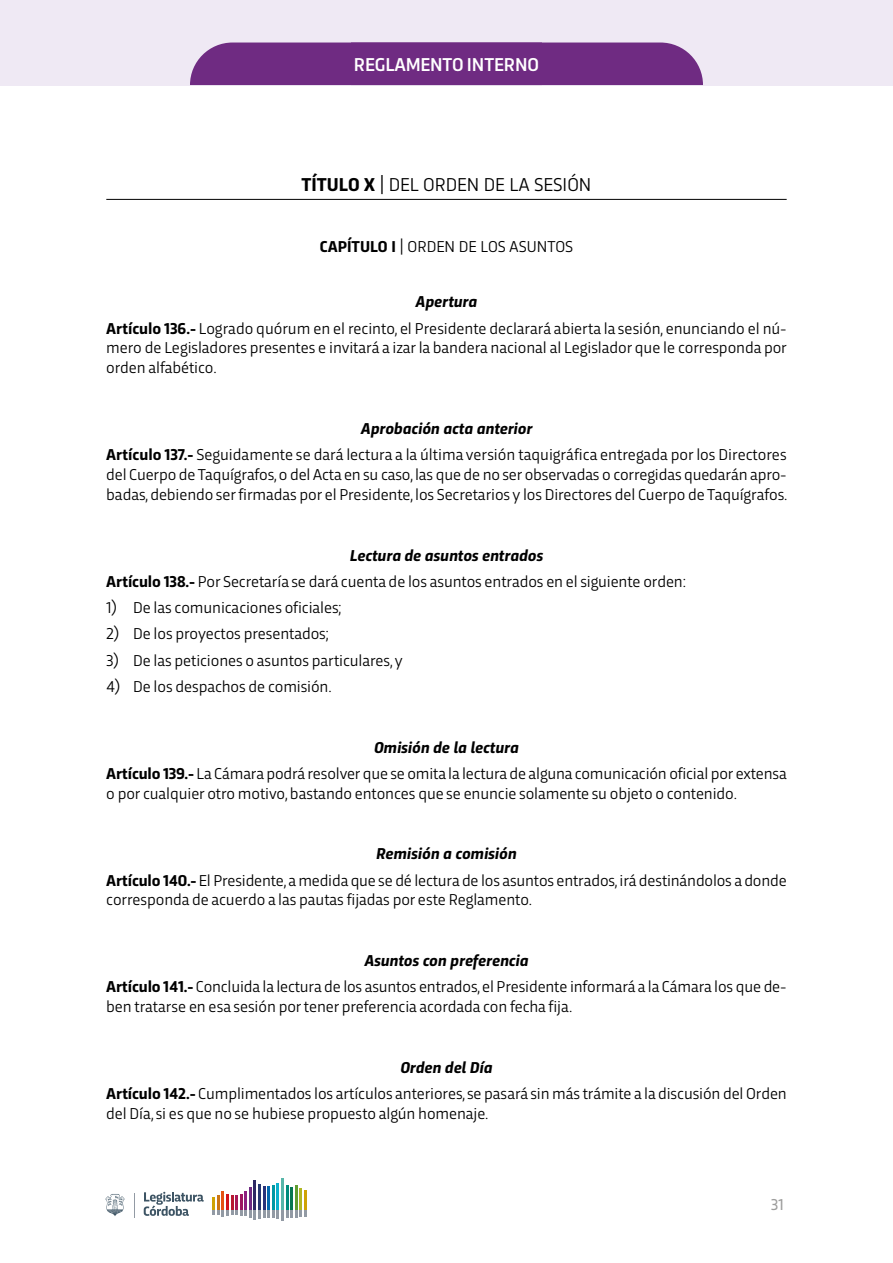
<style>
.page{position:relative;width:893px;height:1263px;background:#fff}
.page>*{position:absolute;margin:0;border:0;box-sizing:border-box;transform-origin:0 0}
.t1{font:19.5px "Trasandina";color:#000}
.t2{font:500 19.5px "Trasandina";letter-spacing:-.005em;color:#fff}
.t3{font:16.5px/26.2px "Trasandina";letter-spacing:-.005em;color:#000;text-align:center}
.t4{font:16.5px "Trasandina";color:#9d9d9c}
.s1{font-weight:700}
.s2{font-weight:700;font-style:italic}
</style>
<div class="page">
<hr style="left:249px;top:1187px;width:3px;height:23px;background:#6f2b82">
<hr style="left:254px;top:1179px;width:2px;height:31px;background:#2d2964">
<hr style="left:258px;top:1184px;width:3px;height:26px;background:#263670">
<hr style="left:263px;top:1186px;width:2px;height:24px;background:#28337b">
<hr style="left:268px;top:1186px;width:2px;height:24px;background:#0267ae">
<hr style="left:272px;top:1185px;width:2px;height:25px;background:#0098a4">
<hr style="left:277px;top:1183px;width:2px;height:27px;background:#0ab1cc">
<hr style="left:281px;top:1178px;width:3px;height:32px;background:#57b6a9">
<hr style="left:286px;top:1185px;width:2px;height:25px;background:#008b7c">
<hr style="left:290px;top:1187px;width:3px;height:23px;background:#077651">
<hr style="left:295px;top:1185px;width:2px;height:25px;background:#609d31">
<hr style="left:300px;top:1188px;width:2px;height:22px;background:#b0b622">
<hr style="left:304px;top:1190px;width:3px;height:20px;background:#cfa305">
<svg style="left:213px;top:1191px;width:94px;height:29px"></svg>
<svg style="left:144px;top:1192px;width:60px;height:24px"></svg>
<svg style="left:105px;top:1194px;width:20px;height:22px"></svg>
<svg style="left:134px;top:1193px;width:1px;height:25px"></svg>
<hr style="left:106px;top:199px;width:681px;height:1px;background:#000">
<div style="left:0;top:0;width:893px;height:85px;background:#efe9f4"></div>
<div style="left:190px;top:43px;width:513px;height:42px;background:#6f2b82"></div>
<p class="t2" style="left:354px;top:49px;width:187px">REGLAMENTO INTERNO</p>
<p class="t1" style="left:302px;top:170px;width:291px"><span class="s1">TÍTULO X</span> | DEL ORDEN DE LA SESIÓN</p>
<p class="t3" style="left:320px;top:232px;width:255px"><span class="s1">CAPÍTULO I</span> | ORDEN DE LOS ASUNTOS</p>
<p class="t3" style="left:106px;top:288px;width:682px"><span class="s2">Apertura<br></span><span class="s1">Artículo 136.-</span> Logrado quórum en el recinto, el Presidente declarará abierta la sesión, enunciando el nú-</p>
<p class="t3" style="left:106px;top:337px;width:682px;line-height:19.8px;text-align:left">mero de Legisladores presentes e invitará a izar la bandera nacional al Legislador que le corresponda por orden alfabético.</p>
<p class="t3" style="left:106px;top:414px;width:682px"><span class="s2">Aprobación acta anterior<br></span><span class="s1">Artículo 137.-</span> Seguidamente se dará lectura a la última versión taquigráfica entregada por los Directores</p>
<p class="t3" style="left:106px;top:463px;width:683px;line-height:19.8px;text-align:left">del Cuerpo de Taquígrafos, o del Acta en su caso, las que de no ser observadas o corregidas quedarán apro&shy;badas, debiendo ser firmadas por el Presidente, los Secretarios y los Directores del Cuerpo de Taquígrafos.</p>
<p class="t3" style="left:106px;top:541px;width:581px;text-align:left;text-indent:244px"><span class="s2">Lectura de asuntos entrados<br></span><span class="s1">Artículo 138.-</span> Por Secretaría se dará cuenta de los asuntos entrados en el siguiente orden:</p>
<p class="t3" style="left:106px;top:593px;width:237px">1) De las comunicaciones oficiales;</p>
<p class="t3" style="left:106px;top:619px;width:224px">2) De los proyectos presentados;</p>
<p class="t3" style="left:106px;top:646px;width:298px">3) De las peticiones o asuntos particulares, y</p>
<p class="t3" style="left:106px;top:672px;width:227px">4) De los despachos de comisión.</p>
<p class="t3" style="left:106px;top:733px;width:682px"><span class="s2">Omisión de la lectura<br></span><span class="s1">Artículo 139.-</span> La Cámara podrá resolver que se omita la lectura de alguna comunicación oficial por extensa</p>
<p class="t3" style="left:106px;top:779px;width:632px">o por cualquier otro motivo, bastando entonces que se enuncie solamente su objeto o contenido.</p>
<p class="t3" style="left:106px;top:839px;width:682px"><span class="s2">Remisión a comisión<br></span><span class="s1">Artículo 140.-</span> El Presidente, a medida que se dé lectura de los asuntos entrados, irá destinándolos a donde</p>
<p class="t3" style="left:106px;top:885px;width:427px">corresponda de acuerdo a las pautas fijadas por este Reglamento.</p>
<p class="t3" style="left:106px;top:946px;width:682px"><span class="s2">Asuntos con preferencia<br></span><span class="s1">Artículo 141.-</span> Concluida la lectura de los asuntos entrados, el Presidente informará a la Cámara los que de-</p>
<p class="t3" style="left:106px;top:992px;width:468px">ben tratarse en esa sesión por tener preferencia acordada con fecha fija.</p>
<p class="t3" style="left:106px;top:1053px;width:682px"><span class="s2">Orden del Día<br></span><span class="s1">Artículo 142.-</span> Cumplimentados los artículos anteriores, se pasará sin más trámite a la discusión del Orden</p>
<p class="t3" style="left:106px;top:1099px;width:384px">del Día, si es que no se hubiese propuesto algún homenaje.</p>
<p class="t4" style="left:771px;top:1192px;width:15px">31</p>
</div>
